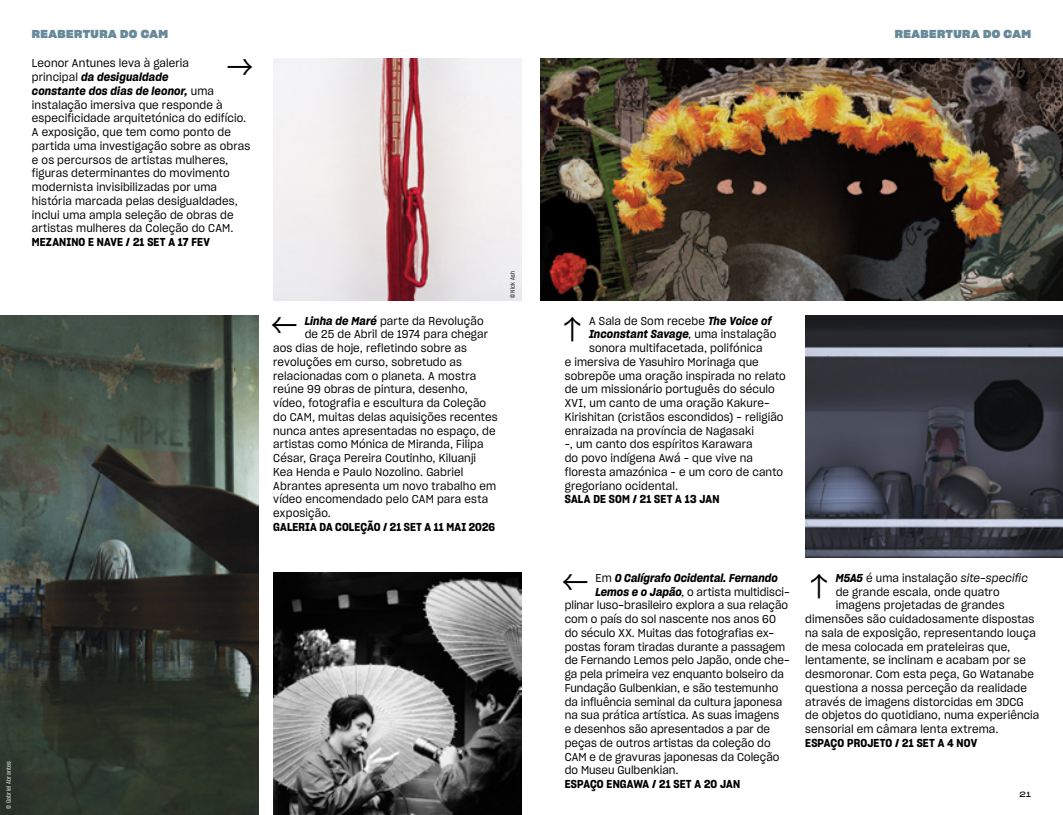
<style>
.page{position:relative;width:1063px;height:815px;background:#fff}
.page>*{position:absolute;margin:0;border:0;box-sizing:border-box;transform-origin:0 0}
.t1{font:30px "Sharp Grotesk Light 22";color:#000}
.t2{font:11.25px/13.8px "Sharp Grotesk Book 18";letter-spacing:.01em;color:#000}
.t3{font:11.25px "Sharp Grotesk Sm Bold 18";letter-spacing:.015em;color:#000}
.t4{font:11.25px/13.8px "Sharp Grotesk Sm Bold Italic 18";letter-spacing:.01em;color:#000}
.t5{font:11.25px "Sharp Grotesk Bold 22";letter-spacing:.04em;color:#678999}
.t6{font:7.5px "Sharp Grotesk Book 25";color:#000}
.t7{font:6.25px "Sharp Grotesk Book 15";letter-spacing:.04em;color:#fff}
.t8{font:6.25px "Sharp Grotesk Book 15";letter-spacing:.035em;color:#000}
.s1{font-family:"Sharp Grotesk Book 18"}
.s2{font-family:"Sharp Grotesk Sm Bold Italic 18"}
.s3{font-family:"Sharp Grotesk Book Italic 18"}
</style>
<div class="page">
<img style="left:541px;top:58px;width:522px;height:243px">
<img style="left:805px;top:316px;width:258px;height:242px">
<img style="left:0;top:316px;width:258px;height:499px">
<img style="left:273px;top:58px;width:248px;height:243px">
<img style="left:273px;top:573px;width:248px;height:242px">
<p class="t7" style="left:4px;top:809px;width:49px;rotate:-90deg">© Gabriel Abrantes</p>
<p class="t5" style="left:32px;top:25px;width:138px">REABERTURA DO CAM</p>
<p class="t5" style="left:895px;top:25px;width:138px">REABERTURA DO CAM</p>
<p class="t2" style="left:32px;top:56px;width:159px">Leonor Antunes leva à galeria</p>
<p class="t4" style="left:32px;top:70px;width:184px"><span class="s1">principal</span> da desigualdade constante dos dias de leonor, <span class="s1">uma</span></p>
<p class="t2" style="left:32px;top:98px;width:220px">instalação imersiva que responde à especificidade arquitetónica do edifício.<br>A exposição, que tem como ponto de partida uma investigação sobre as obras e os percursos de artistas mulheres, figuras determinantes do movimento modernista invisibilizadas por uma história marcada pelas desigualdades, inclui uma ampla seleção de obras de artistas mulheres da Coleção do CAM.</p>
<p class="t3" style="left:32px;top:234px;width:179px">MEZANINO E NAVE / 21 SET A 17 FEV</p>
<h1 class="t1" style="left:226px;top:44px;width:29px">→</h1>
<p class="t8" style="left:508px;top:298px;width:28px;rotate:-90deg">© Nick Ash</p>
<p class="t2" style="left:305px;top:313px;width:180px"><span class="s2">Linha de Maré</span> parte da Revolução</p>
<p class="t2" style="left:305px;top:327px;width:185px">de 25 de Abril de 1974 para chegar</p>
<p class="t2" style="left:273px;top:341px;width:195px">aos dias de hoje, refletindo sobre as</p>
<p class="t2" style="left:273px;top:355px;width:190px">revoluções em curso, sobretudo as</p>
<p class="t2" style="left:273px;top:368px;width:205px">relacionadas com o planeta. A mostra</p>
<p class="t2" style="left:273px;top:382px;width:196px">reúne 99 obras de pintura, desenho,</p>
<p class="t2" style="left:273px;top:396px;width:214px">vídeo, fotografia e escultura da Coleção</p>
<p class="t2" style="left:273px;top:410px;width:226px">do CAM, muitas delas aquisições recentes</p>
<p class="t2" style="left:273px;top:423px;width:224px">nunca antes apresentadas no espaço, de</p>
<p class="t2" style="left:273px;top:437px;width:212px">artistas como Mónica de Miranda, Filipa</p>
<p class="t2" style="left:273px;top:451px;width:204px">César, Graça Pereira Coutinho, Kiluanji</p>
<p class="t2" style="left:273px;top:465px;width:192px">Kea Henda e Paulo Nozolino. Gabriel</p>
<p class="t2" style="left:273px;top:478px;width:224px">Abrantes apresenta um novo trabalho em</p>
<p class="t2" style="left:273px;top:492px;width:216px">vídeo encomendado pelo CAM para esta</p>
<p class="t2" style="left:273px;top:506px;width:59px">exposição.</p>
<p class="t3" style="left:273px;top:518px;width:223px">GALERIA DA COLEÇÃO / 21 SET A 11 MAI 2026</p>
<h1 class="t1" style="left:298px;top:348px;width:29px;rotate:-180deg">→</h1>
<p class="t2" style="left:589px;top:313px;width:184px">A Sala de Som recebe <span class="s2">The Voice of</span></p>
<p class="t4" style="left:589px;top:327px;width:189px">Inconstant Savage<span class="s1">, uma instalação</span></p>
<p class="t2" style="left:565px;top:341px;width:223px;text-indent:24px">sonora multifacetada, polifónica<br>e imersiva de Yasuhiro Morinaga que sobrepõe uma oração inspirada no relato de um missionário português do século XVI, um canto de uma oração Kakure-Kirishitan (cristãos escondidos) – religião enraizada na província de Nagasaki<br>–, um canto dos espíritos Karawara<br>do povo indígena Awá – que vive na floresta amazónica – e um coro de canto gregoriano ocidental.</p>
<p class="t3" style="left:565px;top:491px;width:156px">SALA DE SOM / 21 SET A 13 JAN</p>
<h1 class="t1" style="left:549px;top:343px;width:29px;rotate:-90deg">→</h1>
<p class="t2" style="left:836px;top:571px;width:194px"><span class="s2">M5A5</span> é uma instalação <span class="s3">site-specific</span></p>
<p class="t2" style="left:836px;top:584px;width:165px">de grande escala, onde quatro</p>
<p class="t2" style="left:836px;top:598px;width:170px">imagens projetadas de grandes</p>
<p class="t2" style="left:805px;top:612px;width:231px">dimensões são cuidadosamente dispostas</p>
<p class="t2" style="left:805px;top:626px;width:232px">na sala de exposição, representando louça</p>
<p class="t2" style="left:805px;top:639px;width:207px">de mesa colocada em prateleiras que,</p>
<p class="t2" style="left:805px;top:653px;width:222px">lentamente, se inclinam e acabam por se</p>
<p class="t2" style="left:805px;top:667px;width:230px">desmoronar. Com esta peça, Go Watanabe</p>
<p class="t2" style="left:805px;top:681px;width:223px">questiona a nossa perceção da realidade</p>
<p class="t2" style="left:805px;top:694px;width:220px">através de imagens distorcidas em 3DCG</p>
<p class="t2" style="left:805px;top:708px;width:236px">de objetos do quotidiano, numa experiência</p>
<p class="t2" style="left:805px;top:722px;width:195px">sensorial em câmara lenta extrema.</p>
<p class="t3" style="left:805px;top:734px;width:173px">ESPAÇO PROJETO / 21 SET A 4 NOV</p>
<p class="t4" style="left:596px;top:571px;width:184px"><span class="s1">Em</span> O Calígrafo Ocidental. Fernando</p>
<p class="t2" style="left:565px;top:584px;width:226px;text-indent:31px"><span class="s2">Lemos e o Japão</span>, o artista multidisci&shy;plinar luso-brasileiro explora a sua relação com o país do sol nascente nos anos 60 do século XX. Muitas das fotografias ex&shy;postas foram tiradas durante a passagem de Fernando Lemos pelo Japão, onde che&shy;ga pela primeira vez enquanto bolseiro da Fundação Gulbenkian, e são testemunho da influência seminal da cultura japonesa na sua prática artística. As suas imagens<br>e desenhos são apresentados a par de peças de outros artistas da coleção do CAM e de gravuras japonesas da Coleção do Museu Gulbenkian.</p>
<p class="t3" style="left:565px;top:776px;width:177px">ESPAÇO ENGAWA / 21 SET A 20 JAN</p>
<h1 class="t1" style="left:589px;top:605px;width:29px;rotate:-180deg">→</h1>
<h1 class="t1" style="left:796px;top:600px;width:29px;rotate:-90deg">→</h1>
<p class="t6" style="left:1020px;top:788px;width:13px">21</p>
</div>
